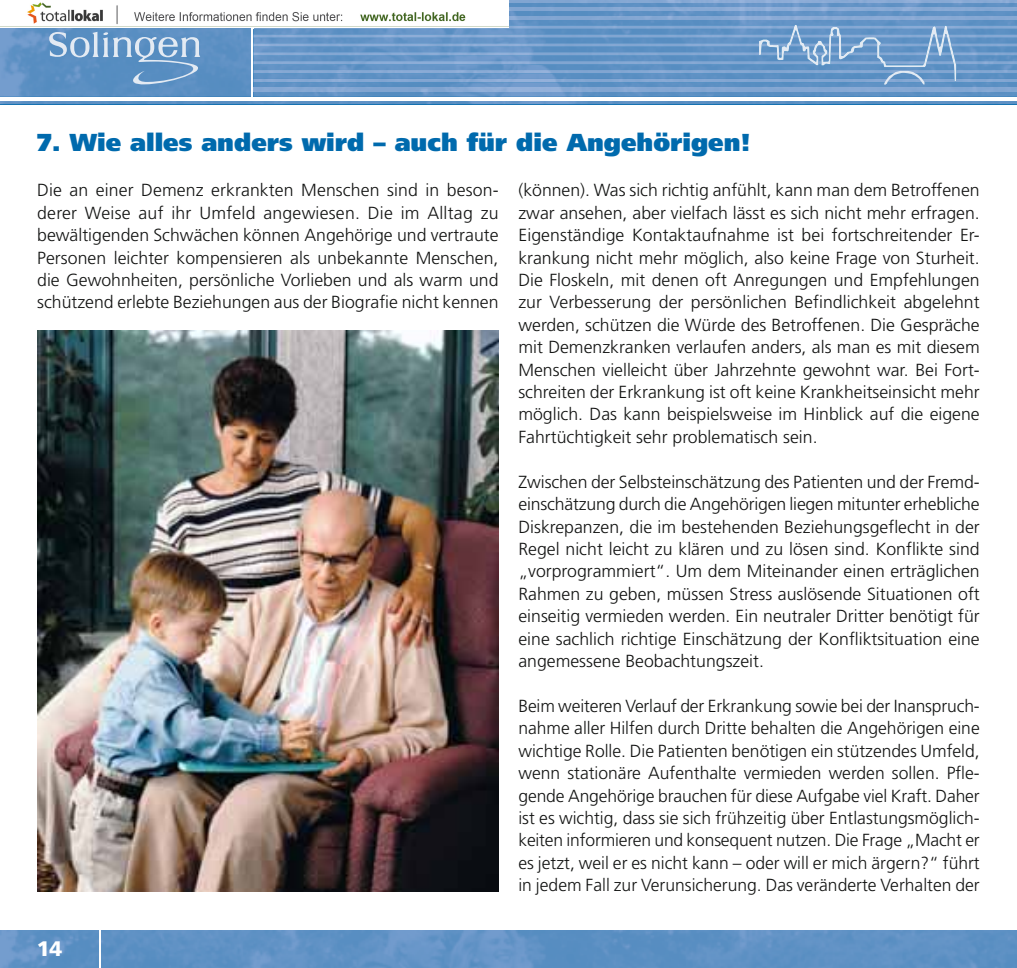
<style>
.page{position:relative;width:1017px;height:968px;background:#fff}
.page>*{position:absolute;margin:0;border:0;box-sizing:border-box;transform-origin:0 0}
.t1{font:900 24.5px "Frutiger";color:#006aad}
.t2{font:900 21px "Frutiger";color:#fff}
.t3{font:300 17.5px/22.4px "Frutiger";color:#131413;text-align:justify}
</style>
<div class="page">
<img style="left:0;top:2px;width:1017px;height:102px">
<hr style="left:0;top:97px;width:1017px;height:3px;background:#fff">
<img style="left:253px;top:88px;width:764px;height:3px">
<img style="left:253px;top:79px;width:764px;height:3px">
<img style="left:253px;top:70px;width:764px;height:3px">
<img style="left:253px;top:61px;width:764px;height:4px">
<img style="left:253px;top:52px;width:764px;height:4px">
<img style="left:253px;top:43px;width:764px;height:4px">
<img style="left:253px;top:34px;width:764px;height:4px">
<hr style="left:508px;top:16px;width:509px;height:4px;background:#86a8d3">
<hr style="left:508px;top:7px;width:509px;height:4px;background:#87a8d4">
<hr style="left:252px;top:0;width:1px;height:98px;background:#fff">
<img style="left:0;top:930px;width:1017px;height:37px">
<hr style="left:99px;top:930px;width:2px;height:37px;background:#fff">
<svg style="left:49px;top:27px;width:151px;height:57px;background:#73a0cb"></svg>
<img style="left:254px;top:25px;width:763px;height:4px">
<svg style="left:759px;top:25px;width:197px;height:60px;background:#76a0cd"></svg>
<img style="left:37px;top:331px;width:462px;height:560px">
<img style="left:0;top:2px;width:508px;height:25px">
<h1 class="t1" style="left:37px;top:133px;width:715px">7. Wie alles anders wird – auch für die Angehörigen!</h1>
<p class="t3" style="left:518px;top:180px;width:463px">(können). Was sich richtig anfühlt, kann man dem Betroffenen zwar ansehen, aber vielfach lässt es sich nicht mehr erfragen.<br>Eigenständige Kontaktaufnahme ist bei fortschreitender Er&shy;krankung nicht mehr möglich, also keine Frage von Sturheit.<br>Die Floskeln, mit denen oft Anregungen und Empfehlungen zur Verbesserung der persönlichen Befindlichkeit abgelehnt werden, schützen die Würde des Betroffenen. Die Gespräche mit Demenzkranken verlaufen anders, als man es mit diesem Menschen vielleicht über Jahrzehnte gewohnt war. Bei Fort&shy;schreiten der Erkrankung ist oft keine Krankheitseinsicht mehr möglich. Das kann beispielsweise im Hinblick auf die eigene Fahrtüchtigkeit sehr problematisch sein.</p>
<p class="t3" style="left:518px;top:471px;width:463px">Zwischen der Selbsteinschätzung des Patienten und der Fremd&shy;einschätzung durch die Angehörigen liegen mitunter erhebliche Diskrepanzen, die im bestehenden Beziehungsgeflecht in der Regel nicht leicht zu klären und zu lösen sind. Konflikte sind „vorprogrammiert“. Um dem Miteinander einen erträglichen Rahmen zu geben, müssen Stress auslösende Situationen oft einseitig vermieden werden. Ein neutraler Dritter benötigt für eine sachlich richtige Einschätzung der Konfliktsituation eine angemessene Beobachtungszeit.</p>
<p class="t3" style="left:518px;top:695px;width:463px">Beim weiteren Verlauf der Erkrankung sowie bei der Inanspruch&shy;nahme aller Hilfen durch Dritte behalten die Angehörigen eine wichtige Rolle. Die Patienten benötigen ein stützendes Umfeld, wenn stationäre Aufenthalte vermieden werden sollen. Pfle&shy;gende Angehörige brauchen für diese Aufgabe viel Kraft. Daher ist es wichtig, dass sie sich frühzeitig über Entlastungsmöglich&shy;keiten informieren und konsequent nutzen. Die Frage „Macht er es jetzt, weil er es nicht kann – oder will er mich ärgern?“ führt in jedem Fall zur Verunsicherung. Das veränderte Verhalten der</p>
<p class="t3" style="left:37px;top:180px;width:463px">Die an einer Demenz erkrankten Menschen sind in beson&shy;derer Weise auf ihr Umfeld angewiesen. Die im Alltag zu bewältigenden Schwächen können Angehörige und vertraute Personen leichter kompensieren als unbekannte Menschen, die Gewohnheiten, persönliche Vorlieben und als warm und schützend erlebte Beziehungen aus der Biografie nicht kennen</p>
<p class="t2" style="left:37px;top:940px;width:27px">14</p>
</div>
